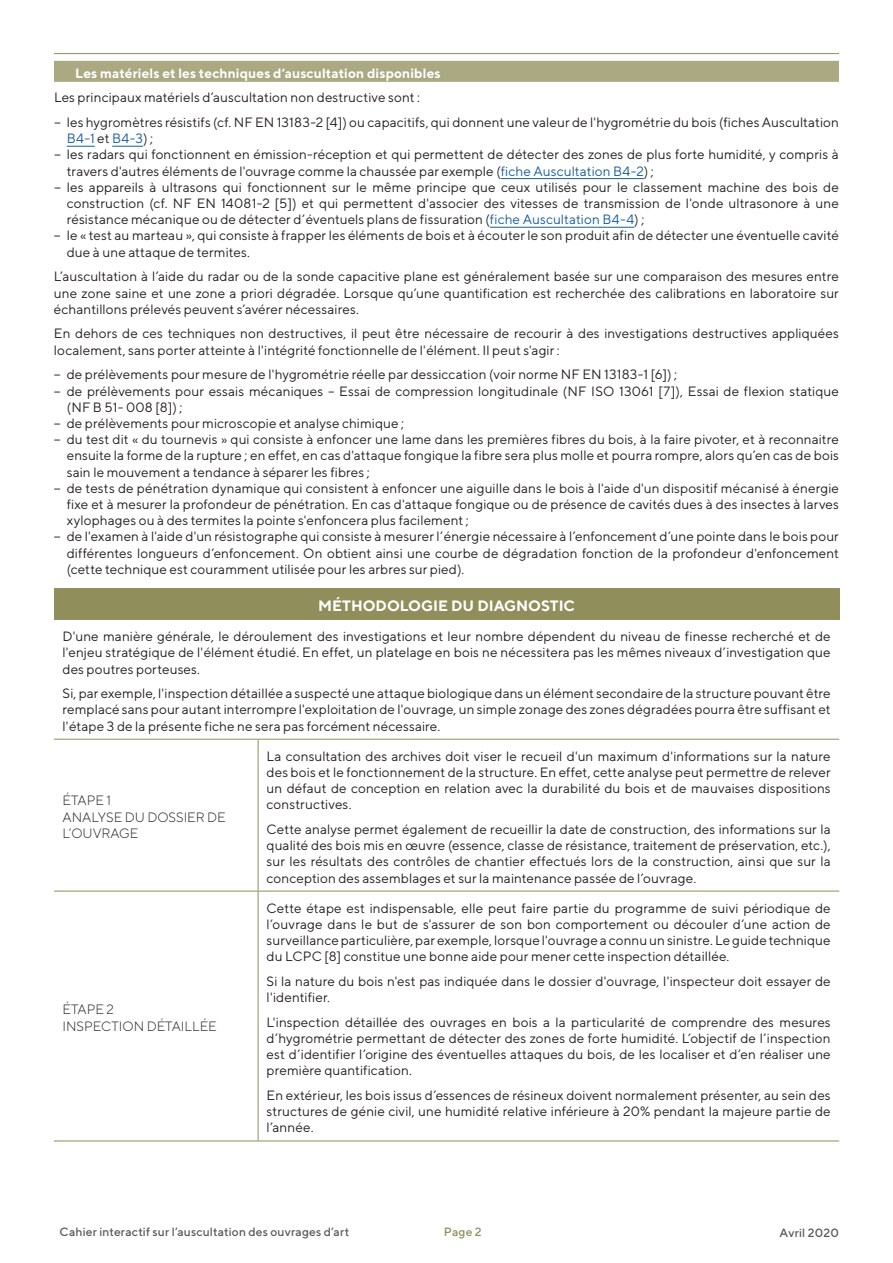
<style>
.page{position:relative;width:893px;height:1263px;background:#fff}
.page>*{position:absolute;margin:0;border:0;box-sizing:border-box;transform-origin:0 0}
.t1{font:700 15px "TT Norms";color:#fff}
.t2{font:13.5px/16.2px "TT Norms";letter-spacing:.005em;color:#231f20;text-align:justify}
.t3{font:300 13.5px/16.5px "TT Norms";color:#231f20}
.t4{font:700 13.5px "TT Norms";letter-spacing:.01em;color:#fff}
.t5{font:13.5px "TT Norms";color:#175d9e}
.t6{font:500 12px "TT Norms";letter-spacing:.015em;color:#57585a}
.t7{font:500 12px "TT Norms";color:#908e5b}
.s1{color:#231f20}
.s2{color:#175d9e}
</style>
<div class="page">
<div style="left:54px;top:61px;width:785px;height:21px;background:#aba982"></div>
<svg style="left:67px;top:146px;width:28px;height:1px"></svg>
<hr style="left:112px;top:146px;width:31px;height:1px;background:#175d9e">
<hr style="left:501px;top:178px;width:143px;height:1px;background:#175d9e">
<hr style="left:490px;top:227px;width:144px;height:1px;background:#175d9e">
<div style="left:54px;top:588px;width:785px;height:32px;background:#908e5b"></div>
<hr style="left:54px;top:739px;width:204px;height:1px;background:#908e5b">
<hr style="left:258px;top:739px;width:581px;height:1px;background:#908e5b">
<hr style="left:258px;top:739px;width:1px;height:152px;background:#908e5b">
<hr style="left:54px;top:891px;width:204px;height:1px;background:#908e5b">
<hr style="left:258px;top:891px;width:581px;height:1px;background:#908e5b">
<hr style="left:258px;top:891px;width:1px;height:249px;background:#908e5b">
<hr style="left:54px;top:1140px;width:204px;height:1px;background:#908e5b">
<hr style="left:258px;top:1140px;width:581px;height:1px;background:#908e5b">
<hr style="left:54px;top:53px;width:785px;height:1px;background:#908e5b">
<p class="t4" style="left:75px;top:64px;width:367px">Les matériels et les techniques d’auscultation disponibles</p>
<p class="t2" style="left:54px;top:85px;width:786px;line-height:24.8px">Les principaux matériels d’auscultation non destructive sont :<br>− les hygromètres résistifs (cf. NF EN 13183-2 [4]) ou capacitifs, qui donnent une valeur de l'hygrométrie du bois (fiches Auscultation</p>
<p class="t5" style="left:67px;top:130px;width:88px">B4-1 <span class="s1">et</span> B4-3<span class="s1">) ;</span></p>
<p class="t2" style="left:54px;top:146px;width:786px">− les radars qui fonctionnent en émission-réception et qui permettent de détecter des zones de plus forte humidité, y compris à</p>
<p class="t2" style="left:67px;top:162px;width:589px">travers d'autres éléments de l'ouvrage comme la chaussée par exemple (<span class="s2">fiche Auscultation B4-2</span>) ;</p>
<p class="t2" style="left:54px;top:179px;width:786px">− les appareils à ultrasons qui fonctionnent sur le même principe que ceux utilisés pour le classement machine des bois de</p>
<p class="t2" style="left:67px;top:195px;width:774px">construction (cf. NF EN 14081-2 [5]) et qui permettent d'associer des vitesses de transmission de l'onde ultrasonore à une</p>
<p class="t2" style="left:67px;top:211px;width:579px">résistance mécanique ou de détecter d’éventuels plans de fissuration (<span class="s2">fiche Auscultation B4-4</span>) ;</p>
<p class="t2" style="left:54px;top:227px;width:786px">− le « test au marteau », qui consiste à frapper les éléments de bois et à écouter le son produit afin de détecter une éventuelle cavité</p>
<p class="t2" style="left:67px;top:243px;width:185px">due à une attaque de termites.</p>
<p class="t2" style="left:54px;top:268px;width:786px">L’auscultation à l’aide du radar ou de la sonde capacitive plane est généralement basée sur une comparaison des mesures entre une zone saine et une zone a priori dégradée. Lorsque qu’une quantification est recherchée des calibrations en laboratoire sur échantillons prélevés peuvent s’avérer nécessaires.</p>
<p class="t2" style="left:54px;top:325px;width:786px">En dehors de ces techniques non destructives, il peut être nécessaire de recourir à des investigations destructives appliquées localement, sans porter atteinte à l'intégrité fonctionnelle de l'élément. Il peut s'agir :</p>
<p class="t2" style="left:54px;top:366px;width:625px">− de prélèvements pour mesure de l'hygrométrie réelle par dessiccation (voir norme NF EN 13183-1 [6]) ;</p>
<p class="t2" style="left:54px;top:382px;width:786px">− de prélèvements pour essais mécaniques – Essai de compression longitudinale (NF ISO 13061 [7]), Essai de flexion statique</p>
<p class="t2" style="left:67px;top:399px;width:117px">(NF B 51- 008 [8]) ;</p>
<p class="t2" style="left:54px;top:415px;width:352px">− de prélèvements pour microscopie et analyse chimique ;</p>
<p class="t2" style="left:54px;top:431px;width:786px">− du test dit « du tournevis » qui consiste à enfoncer une lame dans les premières fibres du bois, à la faire pivoter, et à reconnaitre</p>
<p class="t2" style="left:67px;top:447px;width:774px">ensuite la forme de la rupture ; en effet, en cas d'attaque fongique la fibre sera plus molle et pourra rompre, alors qu’en cas de bois</p>
<p class="t2" style="left:67px;top:463px;width:305px">sain le mouvement a tendance à séparer les fibres ;</p>
<p class="t2" style="left:54px;top:480px;width:786px">− de tests de pénétration dynamique qui consistent à enfoncer une aiguille dans le bois à l'aide d'un dispositif mécanisé à énergie</p>
<p class="t2" style="left:67px;top:496px;width:774px">fixe et à mesurer la profondeur de pénétration. En cas d'attaque fongique ou de présence de cavités dues à des insectes à larves</p>
<p class="t2" style="left:67px;top:512px;width:404px">xylophages ou à des termites la pointe s'enfoncera plus facilement ;</p>
<p class="t2" style="left:54px;top:528px;width:786px">− de l'examen à l'aide d'un résistographe qui consiste à mesurer l’énergie nécessaire à l’enfoncement d’une pointe dans le bois pour</p>
<p class="t2" style="left:67px;top:544px;width:774px">différentes longueurs d’enfoncement. On obtient ainsi une courbe de dégradation fonction de la profondeur d'enfoncement</p>
<p class="t2" style="left:67px;top:561px;width:399px">(cette technique est couramment utilisée pour les arbres sur pied).</p>
<p class="t1" style="left:318px;top:596px;width:258px">MÉTHODOLOGIE DU DIAGNOSTIC</p>
<p class="t2" style="left:63px;top:628px;width:770px">D'une manière générale, le déroulement des investigations et leur nombre dépendent du niveau de finesse recherché et de l'enjeu stratégique de l'élément étudié. En effet, un platelage en bois ne nécessitera pas les mêmes niveaux d’investigation que des poutres porteuses.</p>
<p class="t2" style="left:63px;top:685px;width:770px">Si, par exemple, l'inspection détaillée a suspecté une attaque biologique dans un élément secondaire de la structure pouvant être remplacé sans pour autant interrompre l'exploitation de l'ouvrage, un simple zonage des zones dégradées pourra être suffisant et l'étape 3 de la présente fiche ne sera pas forcément nécessaire.</p>
<p class="t3" style="left:63px;top:792px;width:165px">ÉTAPE 1<br>ANALYSE DU DOSSIER DE<br>L’OUVRAGE</p>
<p class="t3" style="left:63px;top:1001px;width:156px">ÉTAPE 2<br>INSPECTION DÉTAILLÉE</p>
<p class="t2" style="left:267px;top:747px;width:566px">La consultation des archives doit viser le recueil d'un maximum d'informations sur la nature des bois et le fonctionnement de la structure. En effet, cette analyse peut permettre de relever un défaut de conception en relation avec la durabilité du bois et de mauvaises dispositions constructives.</p>
<p class="t2" style="left:267px;top:821px;width:566px">Cette analyse permet également de recueillir la date de construction, des informations sur la qualité des bois mis en œuvre (essence, classe de résistance, traitement de préservation, etc.), sur les résultats des contrôles de chantier effectués lors de la construction, ainsi que sur la conception des assemblages et sur la maintenance passée de l’ouvrage.</p>
<p class="t2" style="left:267px;top:899px;width:566px">Cette étape est indispensable, elle peut faire partie du programme de suivi périodique de l’ouvrage dans le but de s'assurer de son bon comportement ou découler d’une action de surveillance particulière, par exemple, lorsque l'ouvrage a connu un sinistre. Le guide technique du LCPC [8] constitue une bonne aide pour mener cette inspection détaillée.</p>
<p class="t2" style="left:267px;top:973px;width:566px">Si la nature du bois n'est pas indiquée dans le dossier d'ouvrage, l'inspecteur doit essayer de l'identifier.</p>
<p class="t2" style="left:267px;top:1014px;width:566px">L'inspection détaillée des ouvrages en bois a la particularité de comprendre des mesures d’hygrométrie permettant de détecter des zones de forte humidité. L’objectif de l’inspection est d’identifier l’origine des éventuelles attaques du bois, de les localiser et d’en réaliser une première quantification.</p>
<p class="t2" style="left:267px;top:1087px;width:566px">En extérieur, les bois issus d’essences de résineux doivent normalement présenter, au sein des structures de génie civil, une humidité relative inférieure à 20% pendant la majeure partie de l’année.</p>
<p class="t6" style="left:60px;top:1224px;width:291px">Cahier interactif sur l’auscultation des ouvrages d’art</p>
<p class="t7" style="left:444px;top:1224px;width:39px">Page 2</p>
<p class="t6" style="left:780px;top:1225px;width:61px">Avril 2020</p>
</div>
